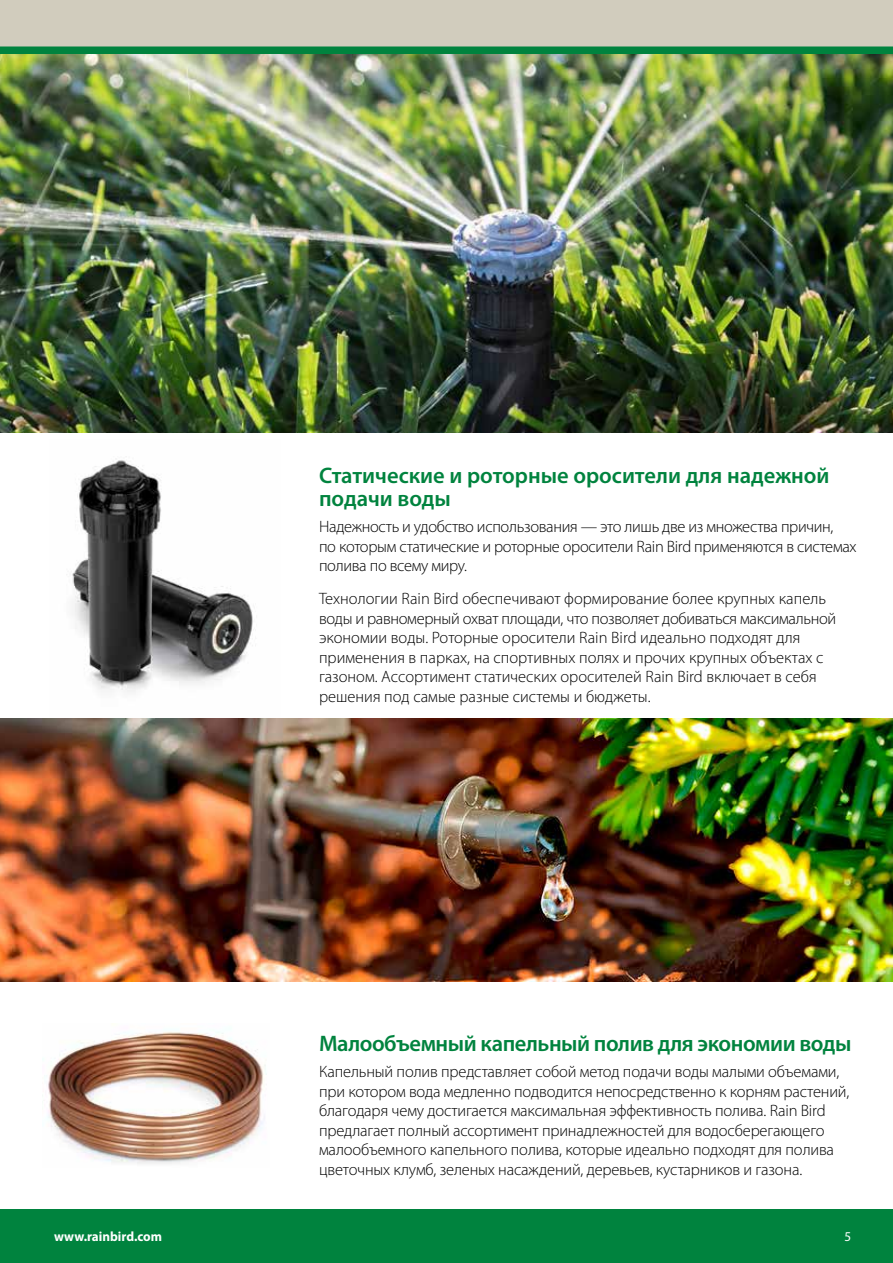
<style>
.page{position:relative;width:893px;height:1263px;background:#fff}
.page>*{position:absolute;margin:0;border:0;box-sizing:border-box;transform-origin:0 0}
.t1{font:600 22.5px/22.5px "Myriad Pro";letter-spacing:-.01em;color:#00833e}
.t2{font:300 16.5px/19.5px "Myriad Pro";letter-spacing:-.01em;color:#000}
.t3{font:700 13.5px "Myriad Pro";color:#fff}
.t4{font:13.5px "Myriad Pro";color:#fff}
</style>
<div class="page">
<div style="left:0;top:0;width:893px;height:54px;background:#d1ccbd"></div>
<div style="left:0;top:47px;width:893px;height:7px;background:#00833e"></div>
<div style="left:0;top:1209px;width:893px;height:54px;background:#00833e"></div>
<img style="left:0;top:54px;width:893px;height:378px">
<img style="left:50px;top:460px;width:231px;height:259px">
<img style="left:42px;top:1032px;width:225px;height:132px">
<img style="left:0;top:719px;width:893px;height:263px">
<h1 class="t1" style="left:319px;top:464px;width:512px">Статические и роторные оросители для надежной подачи воды</h1>
<p class="t2" style="left:319px;top:517px;width:539px">Надежность и удобство использования — это лишь две из множества причин,<br>по которым статические и роторные оросители Rain Bird применяются в системах полива по всему миру.</p>
<p class="t2" style="left:319px;top:589px;width:519px">Технологии Rain Bird обеспечивают формирование более крупных капель воды и равномерный охват площади, что позволяет добиваться максимальной экономии воды. Роторные оросители Rain Bird идеально подходят для применения в парках, на спортивных полях и прочих крупных объектах с газоном. Ассортимент статических оросителей Rain Bird включает в себя решения под самые разные системы и бюджеты.</p>
<h1 class="t1" style="left:319px;top:1032px;width:534px">Малообъемный капельный полив для экономии воды</h1>
<p class="t2" style="left:319px;top:1062px;width:532px">Капельный полив представляет собой метод подачи воды малыми объемами, при котором вода медленно подводится непосредственно к корням растений, благодаря чему достигается максимальная эффективность полива. Rain Bird предлагает полный ассортимент принадлежностей для водосберегающего малообъемного капельного полива, которые идеально подходят для полива цветочных клумб, зеленых насаждений, деревьев, кустарников и газона.</p>
<p class="t3" style="left:54px;top:1227px;width:110px">www.rainbird.com</p>
<p class="t4" style="left:844px;top:1228px;width:8px">5</p>
</div>
